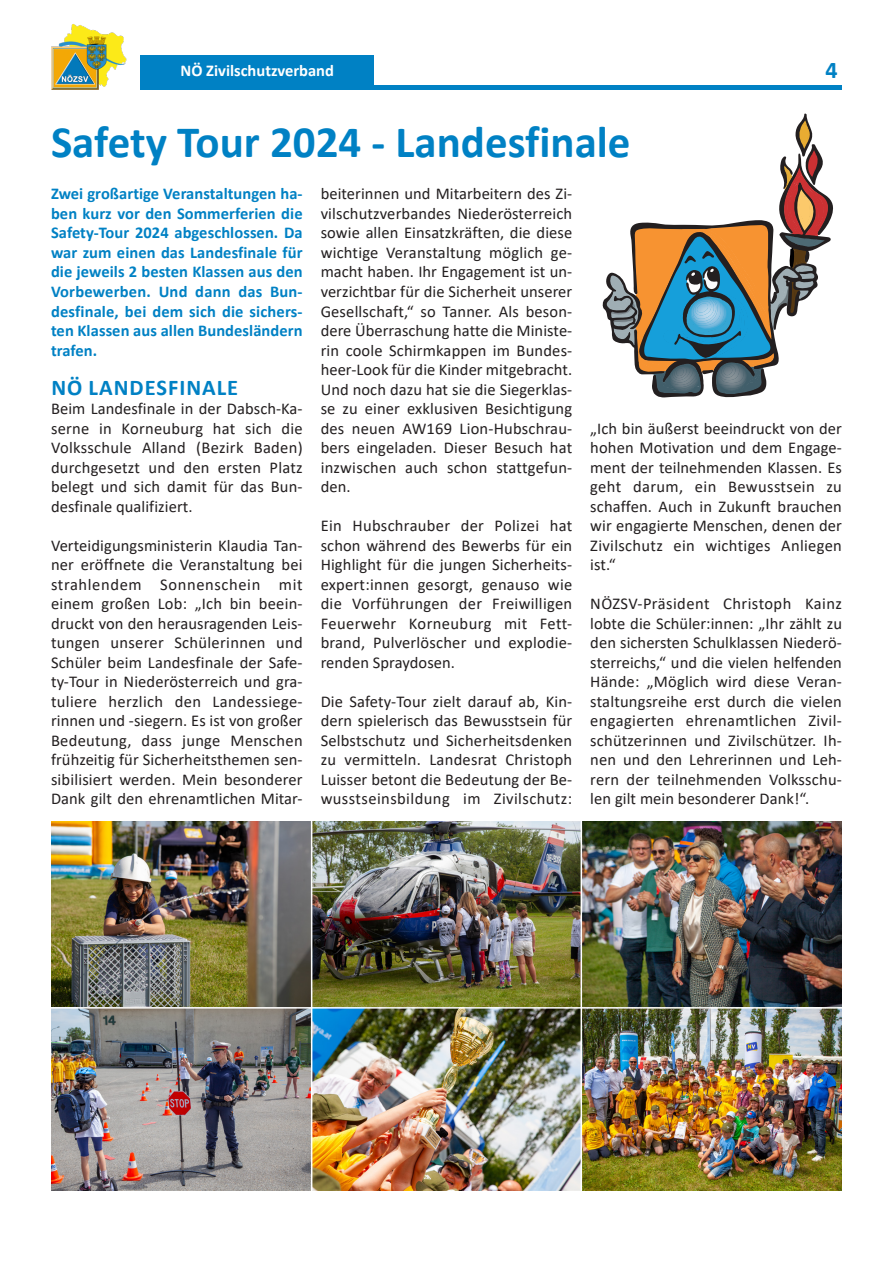
<style>
.page{position:relative;width:893px;height:1263px;background:#fff}
.page>*{position:absolute;margin:0;border:0;box-sizing:border-box;transform-origin:0 0}
.t1{font:700 45px "Calibri";color:#0081c4}
.t2{font:700 24px "Calibri";color:#0081c4}
.t3{font:700 22.5px "Calibri";letter-spacing:.045em;color:#0081c4}
.t4{font:16.5px/19.5px "Calibri";letter-spacing:.01em;color:#231f20;text-align:justify}
.t5{font:700 16.5px/19.5px "Calibri";letter-spacing:.005em;color:#0081c4;text-align:justify}
.t6{font:700 16.5px "Calibri";color:#fff}
</style>
<div class="page">
<svg style="left:602px;top:114px;width:231px;height:284px"></svg>
<img style="left:51px;top:821px;width:791px;height:370px">
<hr style="left:45px;top:1007px;width:810px;height:1px;background:#fff">
<hr style="left:311px;top:818px;width:1px;height:382px;background:#fff">
<hr style="left:581px;top:818px;width:1px;height:382px;background:#fff">
<img style="left:51px;top:24px;width:76px;height:66px">
<hr style="left:140px;top:85px;width:702px;height:4px;background:#0081c4">
<div style="left:140px;top:56px;width:234px;height:33px;background:#0081c4"></div>
<p class="t6" style="left:180px;top:59px;width:155px">NÖ Zivilschutzverband</p>
<h2 class="t2" style="left:825px;top:53px;width:14px">4</h2>
<p class="t1" style="left:51px;top:110px;width:581px">Safety Tour 2024 - Landesfinale</p>
<p class="t5" style="left:51px;top:184px;width:253px">Zwei großartige Veranstaltungen ha&shy;ben kurz vor den Sommerferien die Safety-Tour 2024 abgeschlossen. Da war zum einen das Landesfinale für die jeweils 2 besten Klassen aus den Vorbewerben. Und dann das Bun&shy;desfinale, bei dem sich die sichers&shy;ten Klassen aus allen Bundesländern trafen.</p>
<p class="t3" style="left:51px;top:371px;width:188px">NÖ LANDESFINALE</p>
<p class="t4" style="left:51px;top:398px;width:253px">Beim Landesfinale in der Dabsch-Ka&shy;serne in Korneuburg hat sich die Volksschule Alland (Bezirk Baden) durchgesetzt und den ersten Platz belegt und sich damit für das Bun&shy;desfinale qualifiziert.</p>
<p class="t4" style="left:51px;top:535px;width:253px">Verteidigungsministerin Klaudia Tan&shy;ner eröffnete die Veranstaltung bei strahlendem Sonnenschein mit einem großen Lob: „Ich bin beein&shy;druckt von den herausragenden Leis&shy;tungen unserer Schülerinnen und Schüler beim Landesfinale der Safe&shy;ty-Tour in Niederösterreich und gra&shy;tuliere herzlich den Landessiege&shy;rinnen und -siegern. Es ist von großer Bedeutung, dass junge Menschen frühzeitig für Sicherheitsthemen sen&shy;sibilisiert werden. Mein besonderer Dank gilt den ehrenamtlichen Mitar-</p>
<p class="t4" style="left:321px;top:184px;width:253px">beiterinnen und Mitarbeitern des Zi&shy;vilschutzverbandes Niederösterreich sowie allen Einsatzkräften, die diese wichtige Veranstaltung möglich ge&shy;macht haben. Ihr Engagement ist un&shy;verzichtbar für die Sicherheit unserer Gesellschaft,“ so Tanner. Als beson&shy;dere Überraschung hatte die Ministe&shy;rin coole Schirmkappen im Bundes&shy;heer-Look für die Kinder mitgebracht.<br>Und noch dazu hat sie die Siegerklas&shy;se zu einer exklusiven Besichtigung des neuen AW169 Lion-Hubschrau&shy;bers eingeladen. Dieser Besuch hat inzwischen auch schon stattgefun&shy;den.</p>
<p class="t4" style="left:321px;top:515px;width:253px">Ein Hubschrauber der Polizei hat schon während des Bewerbs für ein Highlight für die jungen Sicherheits&shy;expert:innen gesorgt, genauso wie die Vorführungen der Freiwilligen Feuerwehr Korneuburg mit Fett&shy;brand, Pulverlöscher und explodie&shy;renden Spraydosen.</p>
<p class="t4" style="left:321px;top:691px;width:253px">Die Safety-Tour zielt darauf ab, Kin&shy;dern spielerisch das Bewusstsein für Selbstschutz und Sicherheitsdenken zu vermitteln. Landesrat Christoph Luisser betont die Bedeutung der Be&shy;wusstseinsbildung im Zivilschutz:</p>
<p class="t4" style="left:590px;top:418px;width:253px">„Ich bin äußerst beeindruckt von der hohen Motivation und dem Engage&shy;ment der teilnehmenden Klassen. Es geht darum, ein Bewusstsein zu schaffen. Auch in Zukunft brauchen wir engagierte Menschen, denen der Zivilschutz ein wichtiges Anliegen ist.“</p>
<p class="t4" style="left:590px;top:593px;width:253px">NÖZSV-Präsident Christoph Kainz lobte die Schüler:innen: „Ihr zählt zu den sichersten Schulklassen Niederö&shy;sterreichs,“ und die vielen helfenden Hände: „Möglich wird diese Veran&shy;staltungsreihe erst durch die vielen engagierten ehrenamtlichen Zivil&shy;schützerinnen und Zivilschützer. Ih&shy;nen und den Lehrerinnen und Leh&shy;rern der teilnehmenden Volksschu&shy;len gilt mein besonderer Dank!“.</p>
</div>
